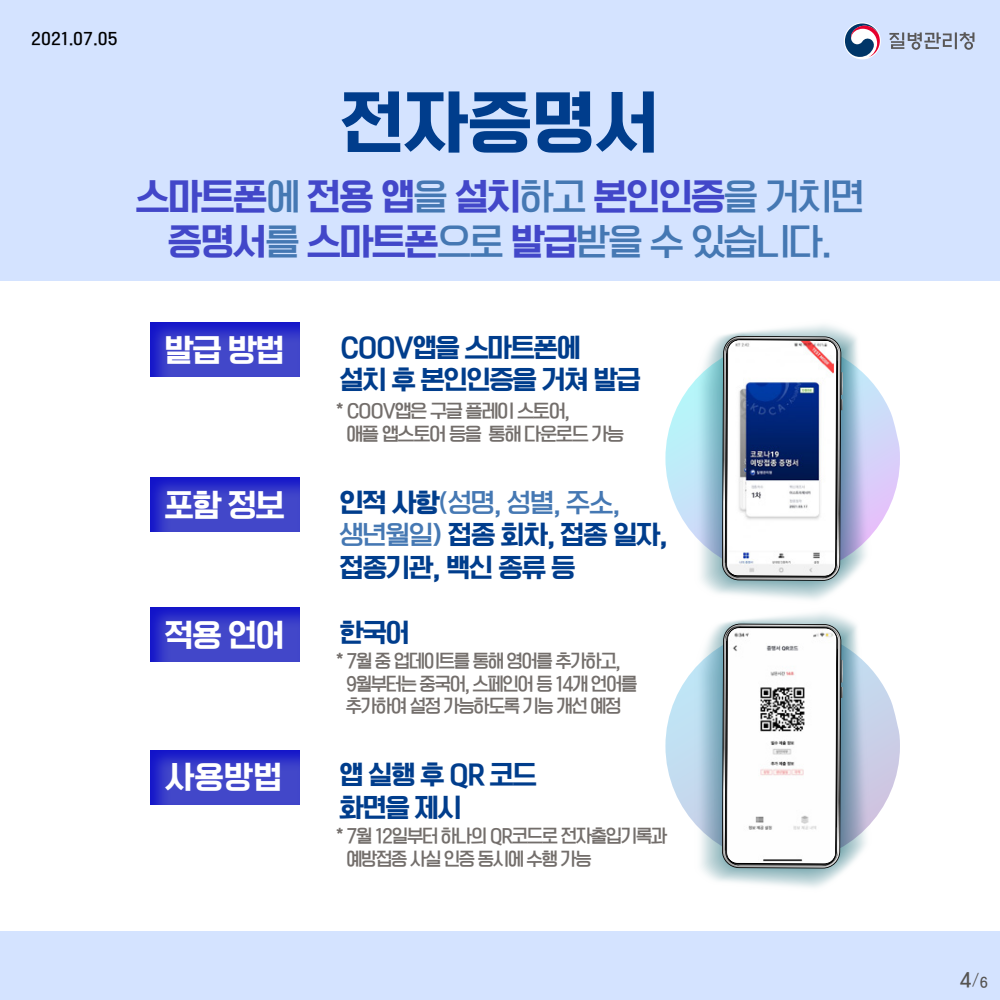
<style>
.page{position:relative;width:1000px;height:1000px;background:#d4e3ff}
.page>*{position:absolute;margin:0;border:0;box-sizing:border-box;transform-origin:0 0}
.t1{font:65px "OT Omni Gothic BK";color:#003d8c}
.t2{font:35px "OT Omni Gothic H";letter-spacing:-.05em;color:#4247c9}
.t3{font:35px "OT Omni Gothic B";letter-spacing:-.05em;color:#4578b3}
.t4{font:30px "OT Omni Gothic H";letter-spacing:-.05em;color:#fff}
.t5{font:25px/32.5px "OT Omni Gothic H";letter-spacing:-.06em;color:#003d8c}
.t6{font:25px "OT Omni Gothic B";color:#4578b3}
.t7{font:17.5px/22.5px "OT Omni Gothic B";letter-spacing:-.075em;color:#736e6b}
.t8{font:17.5px "OT Omni Gothic B";color:#555351}
.t9{font:15px "OT Omni Gothic B";color:#000}
.s1{font-family:"OT Omni Gothic B";color:#4578b3}
.s2{font-family:"OT Omni Gothic H";color:#4247c9}
.s3{font-family:"OT Omni Gothic BK";color:#003d8c}
.s4{color:#4578b3}
.s5{font-family:"OT Omni Gothic L"}
.s6{font-size:12.5px}
</style>
<div class="page">
<div style="left:0;top:281px;width:1000px;height:650px;background:#fff"></div>
<svg style="left:665px;top:383px;width:235px;height:150px"></svg>
<svg style="left:695px;top:378px;width:176px;height:160px"></svg>
<svg style="left:697px;top:377px;width:172px;height:162px"></svg>
<svg style="left:701px;top:325px;width:165px;height:275px"></svg>
<svg style="left:702px;top:326px;width:162px;height:273px"></svg>
<svg style="left:705px;top:328px;width:157px;height:269px"></svg>
<svg style="left:706px;top:330px;width:155px;height:266px"></svg>
<svg style="left:707px;top:331px;width:153px;height:264px"></svg>
<svg style="left:709px;top:332px;width:149px;height:262px"></svg>
<img style="left:729px;top:341px;width:105px;height:234px">
<div style="left:139px;top:314px;width:172px;height:65px;background:#00f;opacity:.75"></div>
<div style="left:139px;top:468px;width:172px;height:65px;background:#00f;opacity:.75"></div>
<div style="left:139px;top:599px;width:172px;height:64px;background:#00f;opacity:.75"></div>
<div style="left:139px;top:741px;width:172px;height:65px;background:#00f;opacity:.75"></div>
<svg style="left:665px;top:671px;width:235px;height:150px"></svg>
<svg style="left:695px;top:666px;width:176px;height:160px"></svg>
<svg style="left:699px;top:612px;width:168px;height:218px"></svg>
<svg style="left:701px;top:613px;width:165px;height:275px"></svg>
<svg style="left:702px;top:614px;width:162px;height:273px"></svg>
<svg style="left:705px;top:616px;width:157px;height:269px"></svg>
<svg style="left:706px;top:617px;width:155px;height:267px"></svg>
<svg style="left:707px;top:618px;width:153px;height:265px"></svg>
<svg style="left:709px;top:620px;width:149px;height:262px"></svg>
<img style="left:728px;top:629px;width:108px;height:233px">
<div style="left:844px;top:22px;width:37px;height:37px;background:#fff;border-radius:50%"></div>
<svg style="left:845px;top:23px;width:35px;height:34px"></svg>
<svg style="left:889px;top:32px;width:85px;height:18px"></svg>
<p class="t9" style="left:31px;top:31px;width:88px">2021.07.05</p>
<h1 class="t1" style="left:341px;top:90px;width:320px">전자증명서</h1>
<h2 class="t2" style="left:135px;top:179px;width:731px">스마트폰<span class="s1">에</span> 전용 앱<span class="s1">을</span> 설치<span class="s1">하고</span> 본인인증<span class="s1">을 거치면</span></h2>
<h2 class="t3" style="left:168px;top:224px;width:666px"><span class="s2">증명서</span>를 <span class="s2">스마트폰</span>으로 <span class="s2">발급</span>받을 수 있습니다.</h2>
<h3 class="t4" style="left:164px;top:335px;width:122px">발급 방법</h3>
<h3 class="t5" style="left:340px;top:333px;width:303px">COOV앱을 스마트폰에<br>설치 후 본인인증을 거쳐 발급</h3>
<p class="t7" style="left:346px;top:401px;width:280px;text-indent:-10px">* COOV앱은 구글 플레이 스토어,<br>애플 앱스토어 등을 통해 다운로드 가능</p>
<h3 class="t4" style="left:164px;top:490px;width:122px">포함 정보</h3>
<h3 class="t4" style="left:164px;top:620px;width:122px">적용 언어</h3>
<h3 class="t6" style="left:339px;top:490px;width:282px"><span class="s3">인적 사항</span>(성명, 성별, 주소,</h3>
<h3 class="t5" style="left:339px;top:520px;width:330px"><span class="s1">생년월일</span><span class="s4">)</span> 접종 회차, 접종 일자, 접종기관, 백신 종류 등</h3>
<h3 class="t5" style="left:340px;top:618px;width:72px">한국어</h3>
<p class="t7" style="left:346px;top:651px;width:293px;text-indent:-10px">* 7월 중 업데이트를 통해 영어를 추가하고,<br>9월부터는 중국어, 스페인어 등 14개 언어를 추가하여 설정 가능하도록 기능 개선 예정</p>
<h3 class="t4" style="left:165px;top:762px;width:119px">사용방법</h3>
<h3 class="t5" style="left:339px;top:760px;width:199px">앱 실행 후 QR 코드 화면을 제시</h3>
<p class="t7" style="left:346px;top:826px;width:323px;text-indent:-10px">* 7월 12일부터 하나의 QR코드로 전자출입기록과 예방접종 사실 인증 동시에 수행 가능</p>
<p class="t8" style="left:960px;top:971px;width:30px">4<span class="s5">/</span><span class="s6">6</span></p>
</div>
